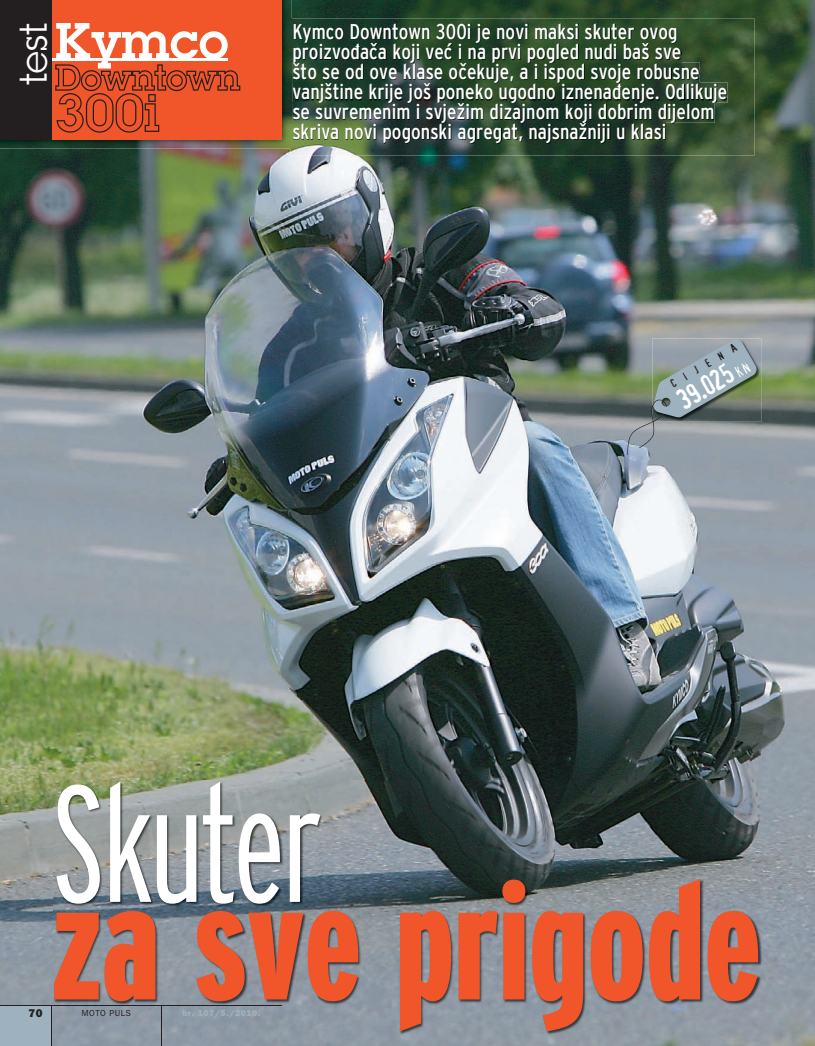
<style>
.page{position:relative;width:815px;height:1046px;background:#fff}
.page>*{position:absolute;margin:0;border:0;box-sizing:border-box;transform-origin:0 0}
.t1{font:900 extra-condensed 165px "Interstate PF";color:#f1562a}
.t2{font:300 extra-condensed 165px "Interstate PF";letter-spacing:-.03em;color:#fff}
.t3{font:700 50px "Lubalin";color:#fff}
.t4{font:37.5px "Lubalin Plain";color:#fff}
.t5{font:27.5px "Confidential";color:#fff}
.t6{font:condensed 21.25px/20px "Interstate PF";color:#fff}
.t7{font:11.25px "Confidential";color:#231f20}
.t8{font:800 11.25px "Franklin Gothic";color:#231f20}
.t9{font:800 8.75px "Franklin Gothic";letter-spacing:.05em;color:#9db2be}
.t10{font:8.75px "Franklin Gothic";letter-spacing:.05em;color:#231f20}
.s1{font-size:16.25px}
</style>
<div class="page">
<img style="left:0;top:0;width:815px;height:1045px">
<img style="left:53px;top:780px;width:710px;height:255px">
<img style="left:291px;top:19px;width:463px;height:136px">
<img style="left:294px;top:42px;width:388px;height:20px">
<img style="left:293px;top:62px;width:407px;height:20px">
<img style="left:293px;top:82px;width:434px;height:21px">
<img style="left:293px;top:102px;width:422px;height:21px">
<img style="left:293px;top:122px;width:372px;height:21px">
<img style="left:652px;top:338px;width:109px;height:83px">
<svg style="left:627px;top:339px;width:129px;height:116px;background:#8a9798"></svg>
<div style="left:0;top:1005px;width:51px;height:40px;background:#9db2be"></div>
<hr style="left:51px;top:1005px;width:1px;height:40px;background:#231f20">
<hr style="left:161px;top:1005px;width:1px;height:40px;background:#231f20">
<hr style="left:0;top:1004px;width:282px;height:1px;background:#231f20">
<img style="left:0;top:0;width:291px;height:148px">
<img style="left:291px;top:19px;width:1px;height:129px">
<div style="left:0;top:0;width:282px;height:140px;background:#f1562a"></div>
<svg style="left:55px;top:64px;width:185px;height:69px"></svg>
<hr style="left:46px;top:58px;width:182px;height:3px;background:#fff">
<div style="left:0;top:0;width:51px;height:140px;background:#231f20"></div>
<h3 class="t4" style="left:10px;top:85px;width:63px;rotate:-90deg">test</h3>
<h2 class="t3" style="left:55px;top:8px;width:174px">Kymco</h2>
<p class="t6" style="left:292px;top:21px;width:437px">Kymco Downtown 300i je novi maksi skuter ovog proizvođača koji već i na prvi pogled nudi baš sve<br>što se od ove klase očekuje, a i ispod svoje robusne vanjštine krije još poneko ugodno iznenađenje. Odlikuje se suvremenim i svježim dizajnom koji dobrim dijelom skriva novi pogonski agregat, najsnažniji u klasi</p>
<p class="t7" style="left:669px;top:380px;width:76px;rotate:-30deg">CIJENA</p>
<p class="t5" style="left:672px;top:392px;width:82px;rotate:-30deg">39.025 <span class="s1">kn</span></p>
<h1 class="t2" style="left:51px;top:750px;width:272px">Skuter</h1>
<h1 class="t1" style="left:51px;top:850px;width:711px">za sve prigode</h1>
<p class="t8" style="left:28px;top:1006px;width:16px">70</p>
<p class="t10" style="left:82px;top:1008px;width:51px">MOTO PULS</p>
<p class="t9" style="left:182px;top:1007px;width:79px">br. 107/5./2010.</p>
</div>
